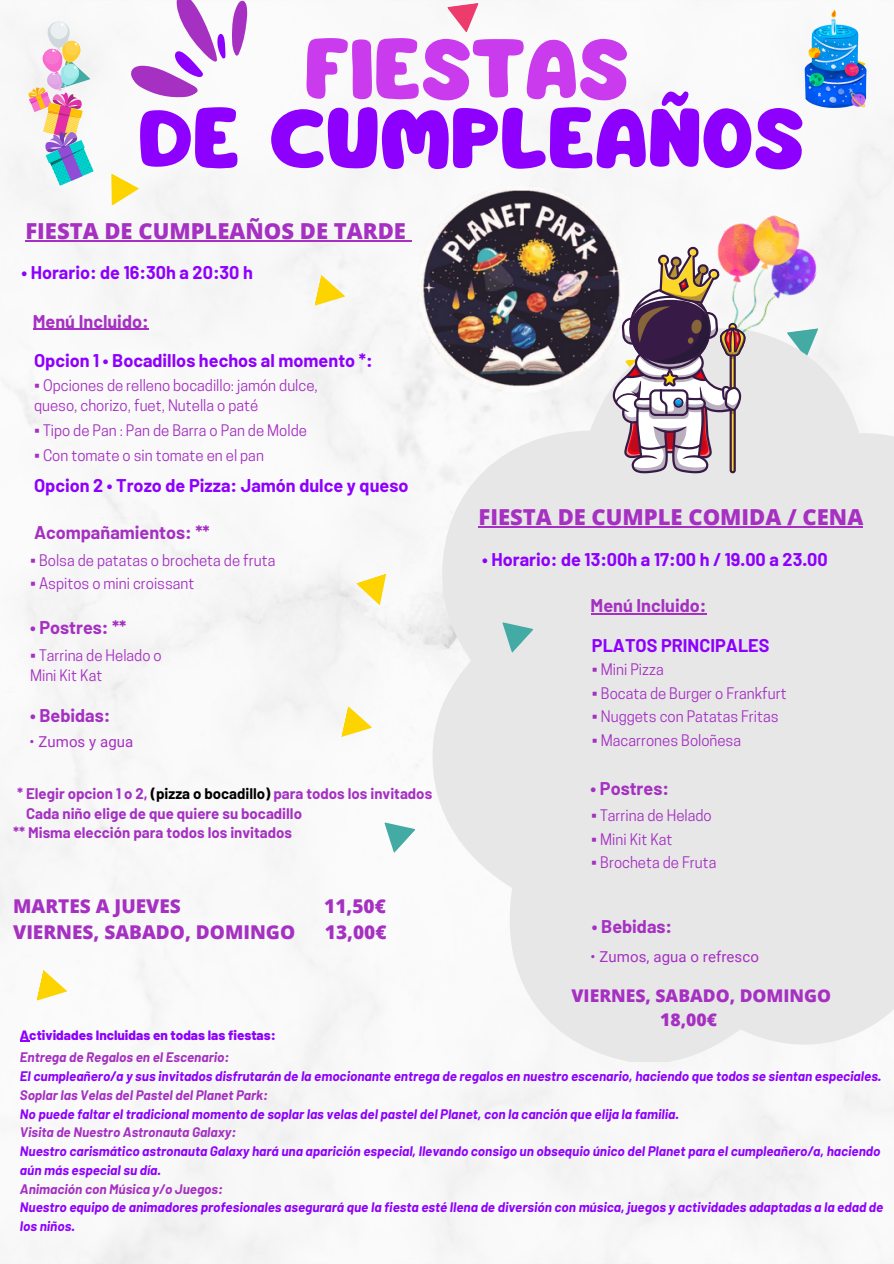
<style>
.page{position:relative;width:894px;height:1264px;background:#fff}
.page>*{position:absolute;margin:0;border:0;box-sizing:border-box;transform-origin:0 0}
.t1{font:73.5px "Mango";color:#8e00fd}
.t2{font:73.5px "Mango";color:#c93bed}
.t3{font:800 22.05px "Open Sans";color:#a530c2}
.t4{font:800 19.05px "Open Sans";color:#a530c2}
.t5{font:700 18px "Barlow";color:#8e00fd}
.t6{font:700 18px "Barlow";color:#a530c2}
.t7{font:800 17.55px/23.7px "Open Sans";color:#a530c2}
.t8{font:15px/20.2px "Cooper Hewitt";color:#a530c2}
.t9{font:700 15px/20.2px "Barlow";color:#a530c2}
.t10{font:15px "Roboto";letter-spacing:.005em;color:#a530c2}
.t11{font:italic 700 13.5px/18.8px "Barlow";color:#8e00fd}
.t12{font:800 13.5px "Barlow";color:#8e00fd}
.s1{color:#000}
.s2{color:#a530c2}
</style>
<div class="page">
<img style="left:0;top:9px;width:893px;height:1254px">
<svg style="left:36px;top:969px;width:34px;height:37px"></svg>
<svg style="left:356px;top:573px;width:38px;height:37px"></svg>
<svg style="left:373px;top:811px;width:42px;height:42px"></svg>
<svg style="left:341px;top:706px;width:34px;height:37px"></svg>
<svg style="left:314px;top:275px;width:34px;height:37px"></svg>
<svg style="left:447px;top:3px;width:35px;height:31px"></svg>
<svg style="left:432px;top:328px;width:461px;height:734px;background:#e9e9e9"></svg>
<svg style="left:491px;top:611px;width:42px;height:41px;background:#bcd7d5"></svg>
<img style="left:683px;top:199px;width:148px;height:165px">
<svg style="left:595px;top:246px;width:151px;height:227px"></svg>
<svg style="left:28px;top:0;width:238px;height:213px"></svg>
<img style="left:804px;top:10px;width:61px;height:98px">
<img style="left:418px;top:186px;width:207px;height:207px">
<hr style="left:25px;top:240px;width:381px;height:1px;background:#a530c2">
<hr style="left:33px;top:329px;width:116px;height:1px;background:#a530c2">
<hr style="left:478px;top:526px;width:385px;height:1px;background:#a530c2">
<hr style="left:590px;top:613px;width:116px;height:1px;background:#a530c2">
<p class="t2" style="left:304px;top:37px;width:326px">FIESTAS</p>
<p class="t1" style="left:138px;top:106px;width:667px">DE CUMPLEAÑOS</p>
<p class="t3" style="left:25px;top:215px;width:382px">FIESTA DE CUMPLEAÑOS DE TARDE</p>
<p class="t5" style="left:21px;top:261px;width:233px">• Horario: de 16:30h a 20:30 h</p>
<h1 class="t6" style="left:33px;top:309px;width:117px">Menú Incluido:</h1>
<p class="t5" style="left:34px;top:349px;width:340px">Opcion 1 • Bocadillos hechos al momento *:</p>
<h1 class="t8" style="left:34px;top:377px;width:285px">• Opciones de relleno bocadillo: jamón dulce, queso, chorizo, fuet, Nutella o paté</h1>
<p class="t8" style="left:34px;top:447px;width:231px">• Con tomate o sin tomate en el pan</p>
<p class="t5" style="left:34px;top:473px;width:376px">Opcion 2 • Trozo de Pizza: Jamón dulce y queso</p>
<p class="t6" style="left:34px;top:520px;width:177px">Acompañamientos: **</p>
<h2 class="t8" style="left:30px;top:552px;width:247px">• Bolsa de patatas o brocheta de fruta</h2>
<h4 class="t8" style="left:30px;top:574px;width:166px">• Aspitos o mini croissant</h4>
<h4 class="t6" style="left:30px;top:616px;width:98px">• Postres: **</h4>
<h4 class="t8" style="left:30px;top:647px;width:133px">• Tarrina de Helado o<br>Mini Kit Kat</h4>
<h5 class="t6" style="left:30px;top:704px;width:82px">• Bebidas:</h5>
<h5 class="t10" style="left:29px;top:732px;width:105px">• Zumos y agua</h5>
<h5 class="t8" style="left:34px;top:422px;width:274px">• Tipo de Pan : Pan de Barra o Pan de Molde</h5>
<h4 class="t9" style="left:26px;top:783px;width:407px;text-indent:-9px">* Elegir opcion 1 o 2, <span class="s1">(pizza o bocadillo)</span> para todos los invitados<br>Cada niño elige de que quiere su bocadillo</h4>
<p class="t9" style="left:13px;top:822px;width:280px">** Misma elección para todos los invitados</p>
<h4 class="t4" style="left:13px;top:893px;width:169px">MARTES A JUEVES</h4>
<h4 class="t4" style="left:324px;top:893px;width:63px">11,50€</h4>
<h4 class="t4" style="left:13px;top:919px;width:283px">VIERNES, SABADO, DOMINGO</h4>
<h4 class="t4" style="left:325px;top:919px;width:63px">13,00€</h4>
<h5 class="t3" style="left:478px;top:501px;width:386px">FIESTA DE CUMPLE COMIDA / CENA</h5>
<h5 class="t5" style="left:482px;top:548px;width:347px">• Horario: de 13:00h a 17:00 h / 19.00 a 23.00</h5>
<h4 class="t6" style="left:590px;top:594px;width:117px">Menú Incluido:</h4>
<h5 class="t5" style="left:591px;top:633px;width:179px">PLATOS PRINCIPALES</h5>
<h4 class="t8" style="left:591px;top:661px;width:73px">• Mini Pizza</h4>
<p class="t8" style="left:591px;top:708px;width:188px">• Nuggets con Patatas Fritas</p>
<p class="t8" style="left:591px;top:685px;width:196px">• Bocata de Burger o Frankfurt</p>
<p class="t8" style="left:591px;top:731px;width:151px">• Macarrones Boloñesa</p>
<h5 class="t6" style="left:590px;top:777px;width:80px">• Postres:</h5>
<h3 class="t8" style="left:591px;top:807px;width:122px">• Tarrina de Helado</h3>
<h5 class="t8" style="left:591px;top:830px;width:83px">• Mini Kit Kat</h5>
<p class="t8" style="left:591px;top:854px;width:126px">• Brocheta de Fruta</p>
<p class="t6" style="left:591px;top:914px;width:82px">• Bebidas:</p>
<p class="t10" style="left:590px;top:947px;width:170px">• Zumos, agua o refresco</p>
<p class="t7" style="left:660px;top:983px;width:172px;text-indent:-89px">VIERNES, SABADO, DOMINGO<br>18,00€</p>
<p class="t12" style="left:20px;top:1026px;width:257px">Actividades Incluidas en todas las fiestas:</p>
<p class="t11" style="left:20px;top:1047px;width:864px"><span class="s2">Entrega de Regalos en el Escenario:<br></span>El cumpleañero/a y sus invitados disfrutarán de la emocionante entrega de regalos en nuestro escenario, haciendo que todos se sientan especiales.<br><span class="s2">Soplar las Velas del Pastel del Planet Park:<br></span>No puede faltar el tradicional momento de soplar las velas del pastel del Planet, con la canción que elija la familia.<br><span class="s2">Visita de Nuestro Astronauta Galaxy:<br></span>Nuestro carismático astronauta Galaxy hará una aparición especial, llevando consigo un obsequio único del Planet para el cumpleañero/a, haciendo aún más especial su día.<br><span class="s2">Animación con Música y/o Juegos:<br></span>Nuestro equipo de animadores profesionales asegurará que la fiesta esté llena de diversión con música, juegos y actividades adaptadas a la edad de los niños.</p>
</div>
